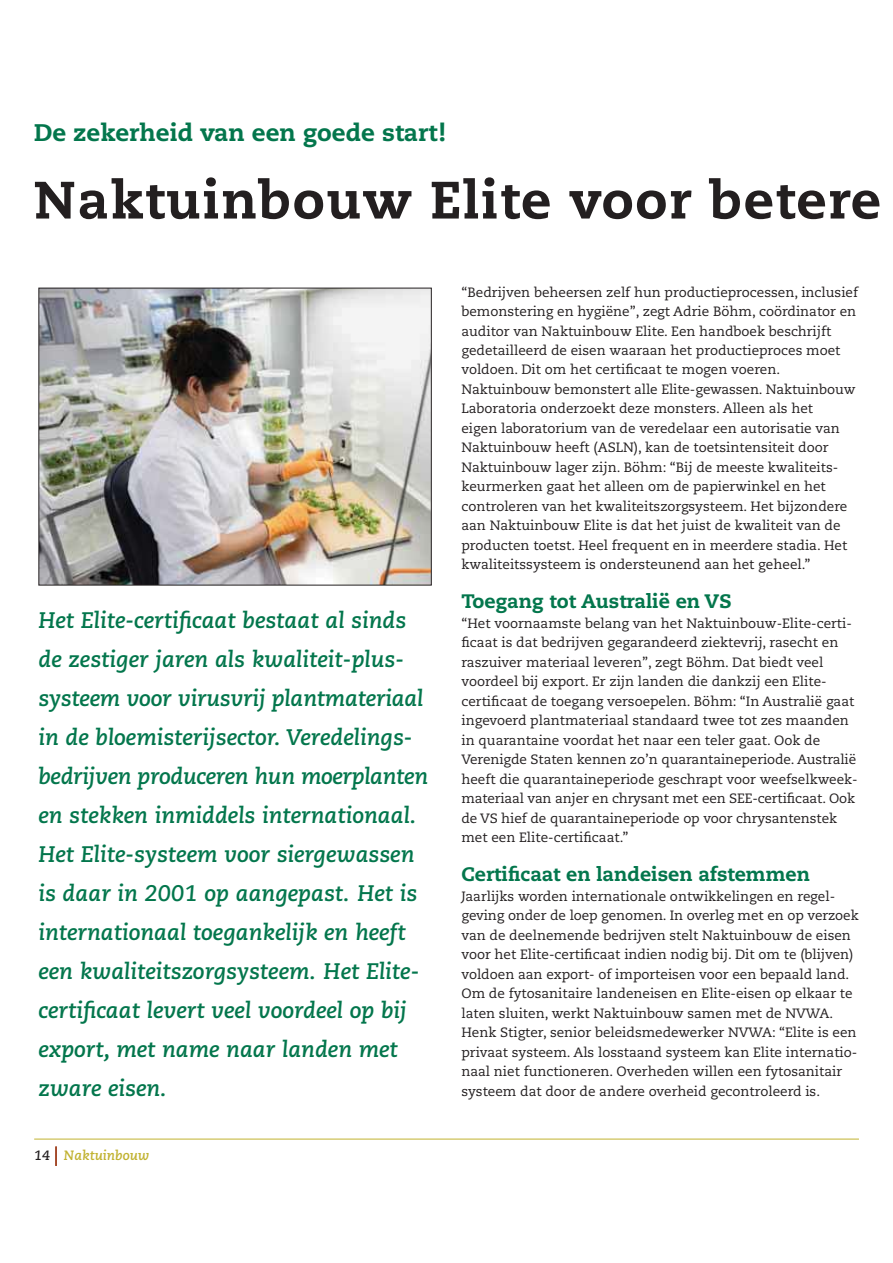
<style>
.page{position:relative;width:893px;height:1263px;background:#fff}
.page>*{position:absolute;margin:0;border:0;box-sizing:border-box;transform-origin:0 0}
.t1{font:800 52.5px "Caecilia LT Std";letter-spacing:.03em;color:#231f20}
.t2{font:800 24px "Caecilia LT Std";color:#03764c}
.t3{font:italic 700 22.5px/39px "Caecilia LT Std";color:#03764c}
.t4{font:800 19.5px "Caecilia LT Std";color:#03764c}
.t5{font:13.5px/19.5px "Caecilia LT Std";color:#231f20}
.t6{font:italic 700 13.5px "Caecilia LT Std";color:#c1b230}
.s1{color:#231f20}
</style>
<div class="page">
<hr style="left:34px;top:1139px;width:825px;height:1px;background:#c1b230">
<hr style="left:55px;top:1146px;width:2px;height:20px;background:#a14323">
<img style="left:40px;top:290px;width:390px;height:293px">
<div style="left:38px;top:288px;width:394px;height:297px;border:1px solid #231f20"></div>
<h2 class="t2" style="left:34px;top:122px;width:413px">De zekerheid van een goede start !</h2>
<h1 class="t1" style="left:34px;top:178px;width:848px">Naktuinbouw Elite voor betere</h1>
<p class="t3" style="left:38px;top:601px;width:391px">Het Elite-certificaat bestaat al sinds de zestiger jaren als kwaliteit-plus&shy;systeem voor virusvrij plantmateriaal in de bloemisterijsector. Veredelings&shy;bedrijven produceren hun moerplanten en stekken inmiddels internationaal.<br>Het Elite-systeem voor siergewassen is daar in 2001 op aangepast. Het is internationaal toegankelijk en heeft een kwaliteitszorgsysteem. Het Elite&shy;certificaat levert veel voordeel op bij export, met name naar landen met zware eisen.</p>
<p class="t6" style="left:34px;top:1147px;width:117px"><span class="s1">14</span> Naktuinbouw</p>
<p class="t5" style="left:461px;top:283px;width:398px">“Bedrijven beheersen zelf hun productieprocessen, inclusief bemonstering en hygiëne”, zegt Adrie Böhm, coördinator en auditor van Naktuinbouw Elite. Een handboek beschrijft gedetailleerd de eisen waaraan het productieproces moet voldoen. Dit om het certificaat te mogen voeren.<br>Naktuinbouw bemonstert alle Elite-gewassen. Naktuinbouw Laboratoria onderzoekt deze monsters. Alleen als het<br>eigen laboratorium van de veredelaar een autorisatie van Naktuinbouw heeft (ASLN), kan de toetsintensiteit door Naktuinbouw lager zijn. Böhm: “Bij de meeste kwaliteits&shy;keurmerken gaat het alleen om de papierwinkel en het controleren van het kwaliteitszorgsysteem. Het bijzondere aan Naktuinbouw Elite is dat het juist de kwaliteit van de producten toetst. Heel frequent en in meerdere stadia. Het kwaliteitssysteem is ondersteunend aan het geheel.”</p>
<h3 class="t4" style="left:461px;top:593px;width:272px">Toegang tot Australië en VS</h3>
<p class="t5" style="left:461px;top:615px;width:398px">“Het voornaamste belang van het Naktuinbouw-Elite-certi&shy;ficaat is dat bedrijven gegarandeerd ziektevrij, rasecht en raszuiver materiaal leveren”, zegt Böhm. Dat biedt veel voordeel bij export. Er zijn landen die dankzij een Elite&shy;certificaat de toegang versoepelen. Böhm: “In Australië gaat ingevoerd plantmateriaal standaard twee tot zes maanden in quarantaine voordat het naar een teler gaat. Ook de Verenigde Staten kennen zo’n quarantaineperiode. Australië heeft die quarantaineperiode geschrapt voor weefselkweek&shy;materiaal van anjer en chrysant met een SEE-certificaat. Ook de VS hief de quarantaineperiode op voor chrysantenstek met een Elite-certificaat.”</p>
<h3 class="t4" style="left:461px;top:866px;width:350px">Certificaat en landeisen afstemmen</h3>
<p class="t5" style="left:461px;top:887px;width:399px">Jaarlijks worden internationale ontwikkelingen en regel&shy;geving onder de loep genomen. In overleg met en op verzoek van de deelnemende bedrijven stelt Naktuinbouw de eisen voor het Elite-certificaat indien nodig bij. Dit om te (blijven) voldoen aan export- of importeisen voor een bepaald land.<br>Om de fytosanitaire landeneisen en Elite-eisen op elkaar te laten sluiten, werkt Naktuinbouw samen met de NVWA.<br>Henk Stigter, senior beleidsmedewerker NVWA: “Elite is een privaat systeem. Als losstaand systeem kan Elite internatio&shy;naal niet functioneren. Overheden willen een fytosanitair systeem dat door de andere overheid gecontroleerd is.</p>
</div>
